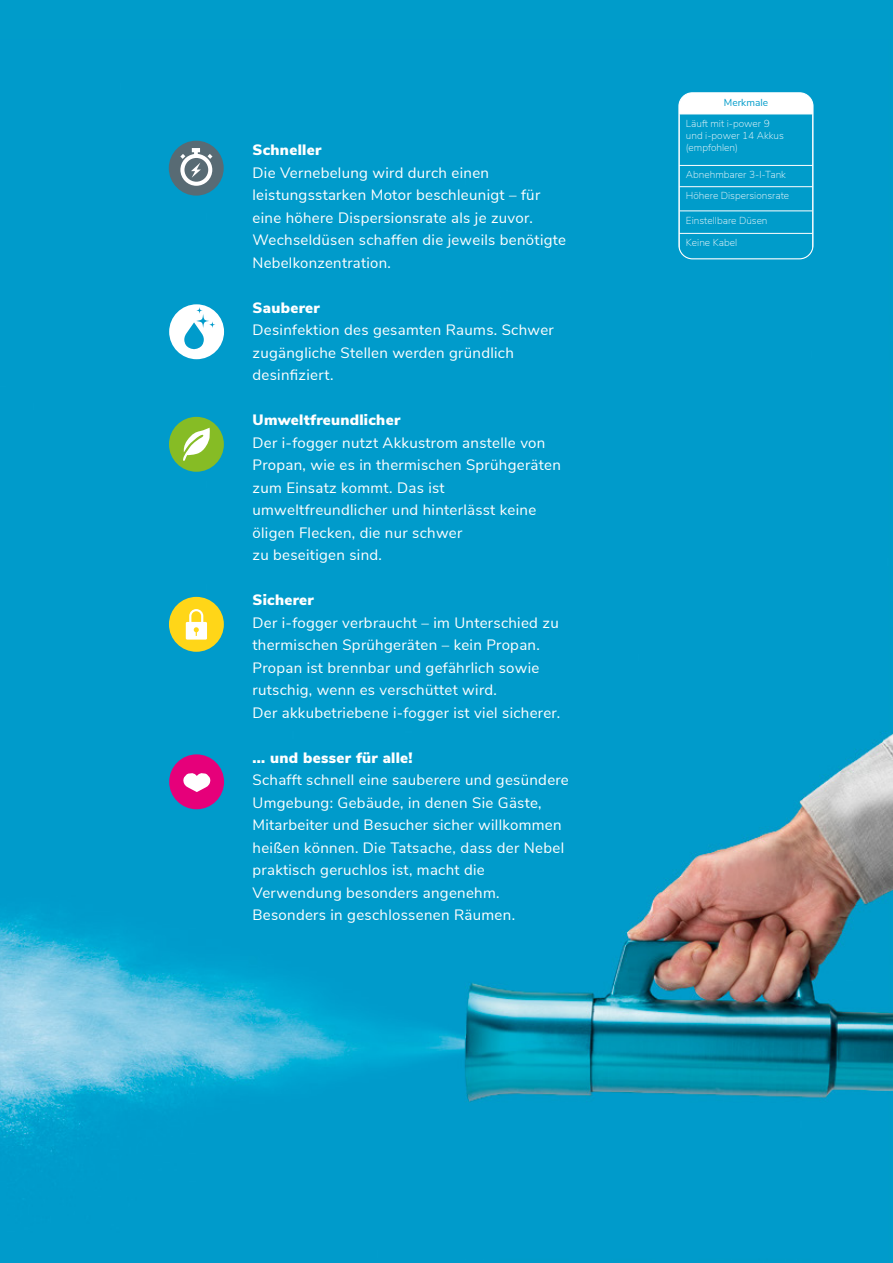
<style>
.page{position:relative;width:893px;height:1263px;background:#009cca}
.page>*{position:absolute;margin:0;border:0;box-sizing:border-box;transform-origin:0 0}
.t1{font:15px/22.5px "Nunito Sans";letter-spacing:.02em;color:#fff}
.t2{font:900 15px "Nunito Sans";letter-spacing:.02em;color:#fff}
.t3{font:200 10.2px/12.1px "Nunito Sans";color:#fff}
.t4{font:10.2px "Nunito Sans";color:#009cca}
</style>
<div class="page">
<img style="left:0;top:92px;width:893px;height:1060px">
<div style="left:169px;top:141px;width:55px;height:55px;background:#586b74;border-radius:50%"></div>
<svg style="left:180px;top:148px;width:32px;height:38px"></svg>
<svg style="left:169px;top:304px;width:55px;height:55px"></svg>
<div style="left:169px;top:417px;width:55px;height:55px;background:#86bc25;border-radius:50%"></div>
<svg style="left:183px;top:428px;width:27px;height:33px"></svg>
<div style="left:169px;top:597px;width:55px;height:55px;background:#ffd618;border-radius:50%"></div>
<svg style="left:186px;top:609px;width:21px;height:31px"></svg>
<div style="left:169px;top:754px;width:55px;height:55px;background:#e6007a;border-radius:50%"></div>
<svg style="left:183px;top:773px;width:28px;height:19px"></svg>
<svg style="left:679px;top:93px;width:134px;height:166px"></svg>
<div style="left:678px;top:92px;width:135px;height:167px;border:1px solid #fff;border-radius:14px"></div>
<p class="t2" style="left:253px;top:139px;width:70px">Schneller</p>
<p class="t1" style="left:253px;top:160px;width:315px">Die Vernebelung wird durch einen leistungsstarken Motor beschleunigt – für eine höhere Dispersionsrate als je zuvor.<br>Wechseldüsen schaffen die jeweils benötigte Nebelkonzentration.</p>
<p class="t2" style="left:253px;top:296px;width:69px">Sauberer</p>
<p class="t1" style="left:253px;top:318px;width:303px">Desinfektion des gesamten Raums. Schwer zugängliche Stellen werden gründlich desinfiziert.</p>
<p class="t2" style="left:253px;top:409px;width:149px">Umweltfreundlicher</p>
<p class="t1" style="left:253px;top:430px;width:310px">Der i-fogger nutzt Akkustrom anstelle von Propan, wie es in thermischen Sprühgeräten zum Einsatz kommt. Das ist umweltfreundlicher und hinterlässt keine öligen Flecken, die nur schwer<br>zu beseitigen sind.</p>
<p class="t2" style="left:253px;top:589px;width:63px">Sicherer</p>
<p class="t1" style="left:253px;top:610px;width:309px">Der i-fogger verbraucht – im Unterschied zu thermischen Sprühgeräten – kein Propan.<br>Propan ist brennbar und gefährlich sowie rutschig, wenn es verschüttet wird.<br>Der akkubetriebene i-fogger ist viel sicherer.</p>
<p class="t2" style="left:253px;top:746px;width:162px">... und besser für alle!</p>
<p class="t1" style="left:253px;top:768px;width:318px">Schafft schnell eine sauberere und gesündere Umgebung: Gebäude, in denen Sie Gäste, Mitarbeiter und Besucher sicher willkommen heißen können. Die Tatsache, dass der Nebel praktisch geruchlos ist, macht die Verwendung besonders angenehm.<br>Besonders in geschlossenen Räumen.</p>
<p class="t4" style="left:724px;top:95px;width:46px">Merkmale</p>
<p class="t3" style="left:686px;top:117px;width:99px">Läuft mit i-power 9 und i-power 14 Akkus (empfohlen)</p>
<p class="t3" style="left:686px;top:163px;width:105px;line-height:21.3px">Abnehmbarer 3-l-Tank<br>Höhere Dispersionsrate</p>
<p class="t3" style="left:686px;top:213px;width:83px">Einstellbare Düsen</p>
<p class="t3" style="left:686px;top:236px;width:53px">Keine Kabel</p>
</div>
